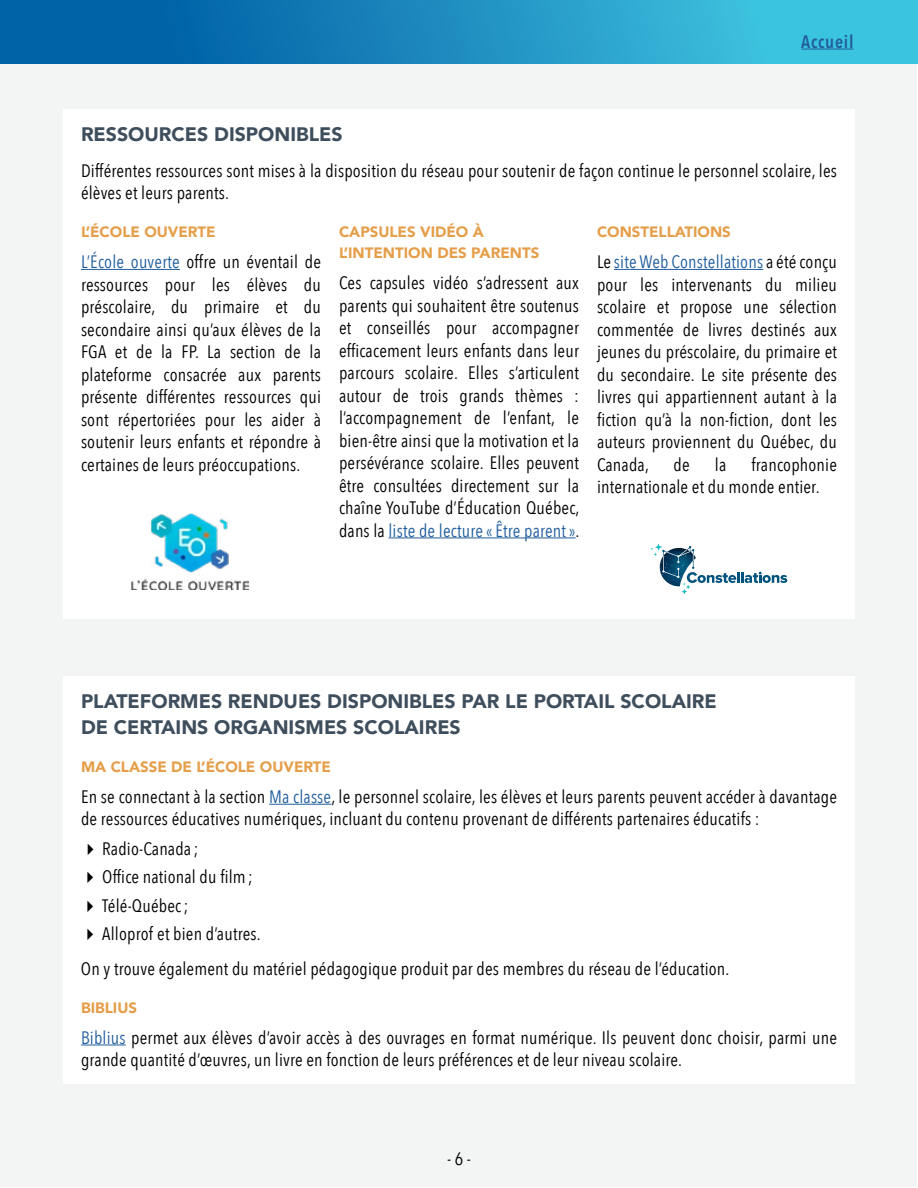
<style>
.page{position:relative;width:918px;height:1188px;background:#fff}
.page>*{position:absolute;margin:0;border:0;box-sizing:border-box;transform-origin:0 0}
.t1{font:900 19.5px/25.5px "Avenir";color:#3e4e5c}
.t2{font:18px/22.5px "Avenir Next Condensed";letter-spacing:.01em;color:#000}
.t3{font:600 18px "Avenir Next Condensed";letter-spacing:.04em;color:#215e9e}
.t4{font:900 15px/21px "Avenir";color:#e59e49}
.s1{color:#215e9e}
</style>
<div class="page">
<div style="left:1px;top:1px;width:916px;height:1186px;background:#f3f4f4"></div>
<div style="left:63px;top:110px;width:792px;height:509px;background:#fff"></div>
<hr style="left:81px;top:269px;width:99px;height:1px;background:#215e9e">
<hr style="left:389px;top:537px;width:187px;height:1px;background:#215e9e">
<hr style="left:614px;top:269px;width:149px;height:1px;background:#215e9e">
<div style="left:0;top:0;width:918px;height:64px;background:linear-gradient(to right,#00529e,#45cee5)"></div>
<hr style="left:801px;top:49px;width:53px;height:1px;background:#215e9e">
<img style="left:131px;top:514px;width:117px;height:76px">
<svg style="left:650px;top:543px;width:137px;height:51px"></svg>
<div style="left:63px;top:677px;width:792px;height:407px;background:#fff"></div>
<hr style="left:269px;top:804px;width:62px;height:1px;background:#215e9e">
<hr style="left:81px;top:1045px;width:45px;height:1px;background:#215e9e">
<p class="t3" style="left:801px;top:26px;width:54px">Accueil</p>
<p class="t1" style="left:81px;top:121px;width:263px">RESSOURCES DISPONIBLES</p>
<p class="t2" style="left:81px;top:158px;width:758px">Différentes ressources sont mises à la disposition du réseau pour soutenir de façon continue le personnel scolaire, les élèves et leurs parents.</p>
<p class="t4" style="left:81px;top:221px;width:136px">L’ÉCOLE OUVERTE</p>
<p class="t2" style="left:81px;top:250px;width:242px;text-align:justify"><span class="s1">L’École ouverte</span> offre un éventail de ressources pour les élèves du préscolaire, du primaire et du secondaire ainsi qu’aux élèves de la FGA et de la FP. La section de la plateforme consacrée aux parents présente différentes ressources qui sont répertoriées pour les aider à soutenir leurs enfants et répondre à certaines de leurs préoccupations.</p>
<p class="t4" style="left:339px;top:221px;width:202px">CAPSULES VIDÉO À<br>L’INTENTION DES PARENTS</p>
<p class="t2" style="left:339px;top:271px;width:242px;text-align:justify">Ces capsules vidéo s’adressent aux parents qui souhaitent être soutenus et conseillés pour accompagner efficacement leurs enfants dans leur parcours scolaire. Elles s’articulent autour de trois grands thèmes : l’accompagnement de l’enfant, le bien-être ainsi que la motivation et la persévérance scolaire. Elles peuvent être consultées directement sur la chaîne YouTube d’Éducation Québec, dans la <span class="s1">liste de lecture « Être parent »</span>.</p>
<p class="t4" style="left:597px;top:221px;width:135px">CONSTELLATIONS</p>
<p class="t2" style="left:597px;top:250px;width:242px;text-align:justify">Le <span class="s1">site Web Constellations</span> a été conçu pour les intervenants du milieu scolaire et propose une sélection commentée de livres destinés aux jeunes du préscolaire, du primaire et du secondaire. Le site présente des livres qui appartiennent autant à la fiction qu’à la non-fiction, dont les auteurs proviennent du Québec, du Canada,</p>
<p class="t2" style="left:597px;top:452px;width:242px;text-indent:154px">francophonie internationale et du monde entier.</p>
<p class="t2" style="left:674px;top:452px;width:18px">de</p>
<p class="t2" style="left:715px;top:452px;width:13px">la</p>
<p class="t1" style="left:81px;top:688px;width:637px">PLATEFORMES RENDUES DISPONIBLES PAR LE PORTAIL SCOLAIRE<br>DE CERTAINS ORGANISMES SCOLAIRES</p>
<p class="t4" style="left:81px;top:756px;width:252px">MA CLASSE DE L’ÉCOLE OUVERTE</p>
<p class="t2" style="left:81px;top:784px;width:758px">En se connectant à la section <span class="s1">Ma classe</span>, le personnel scolaire, les élèves et leurs parents peuvent accéder à davantage de ressources éducatives numériques, incluant du contenu provenant de différents partenaires éducatifs :</p>
<p class="t2" style="left:102px;top:833px;width:160px;line-height:28.5px">Radio-Canada ;<br>Office national du film ;<br>Télé-Québec;<br>Alloprof et bien d’autres.</p>
<p class="t2" style="left:81px;top:956px;width:650px">On y trouve également du matériel pédagogique produit par des membres du réseau de l’éducation.</p>
<p class="t4" style="left:81px;top:997px;width:58px">BIBLIUS</p>
<p class="t2" style="left:81px;top:1025px;width:758px"><span class="s1">Biblius</span> permet aux élèves d’avoir accès à des ouvrages en format numérique. Ils peuvent donc choisir, parmi une grande quantité d’œuvres, un livre en fonction de leurs préférences et de leur niveau scolaire.</p>
<p class="t2" style="left:447px;top:1146px;width:25px">- 6 -</p>
</div>
